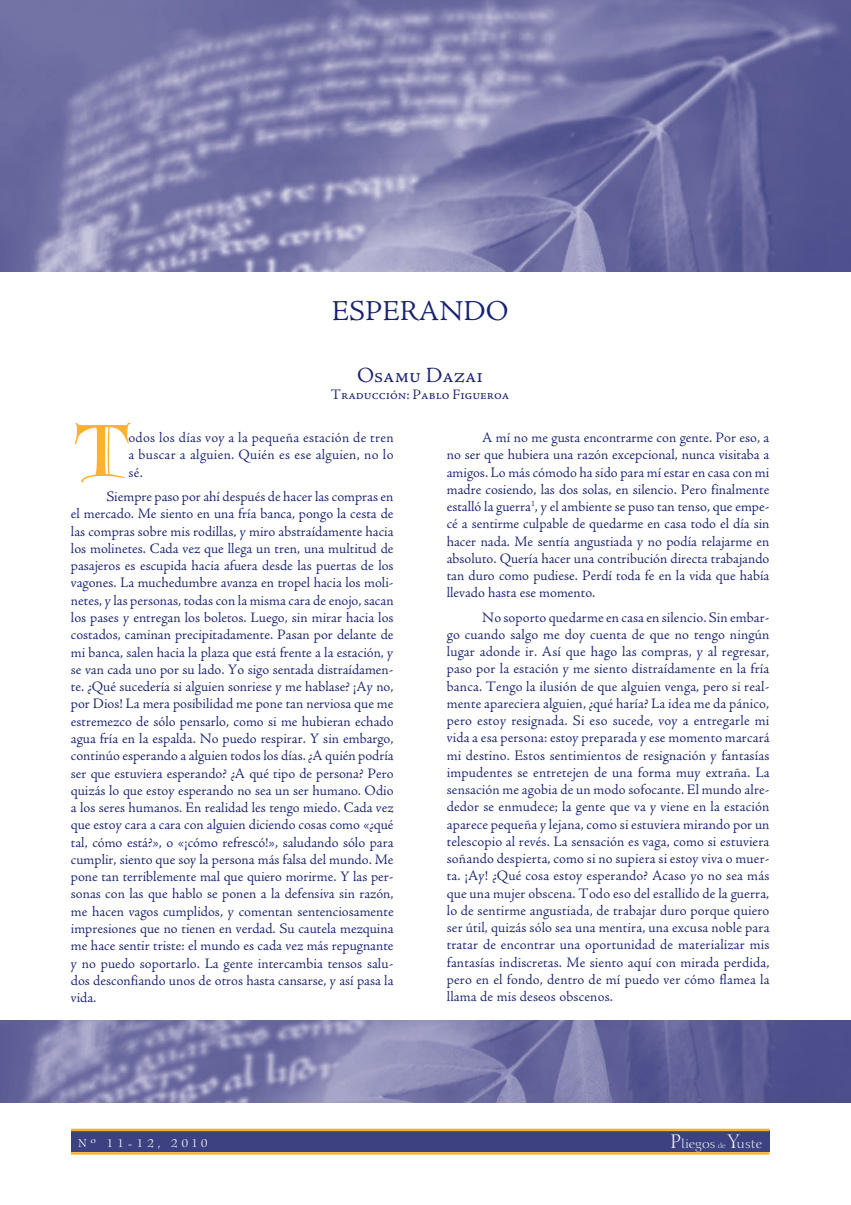
<style>
.page{position:relative;width:851px;height:1205px;background:#fff}
.page>*{position:absolute;margin:0;border:0;box-sizing:border-box;transform-origin:0 0}
.t1{font:73.62px "Goudy Text MT Lombardic Capitals";color:#fcb131}
.t2{font:30px "Adobe Jenson";color:#19226e}
.t3{font:22.5px "Adobe Jenson Regular SC";color:#19226e}
.t4{font:15px/17.2px "Adobe Jenson";letter-spacing:.005em;color:#19226e;text-align:justify}
.t5{font:15px "Adobe Jenson Regular SC";color:#19226e}
.t6{font:12.5px "Bernhard Modern";letter-spacing:.29em;color:#fff}
.t7{font:12.25px "Calligraphic 810 BT";color:#fff}
.s1{font-size:19px}
.s2{font-size:7px}
</style>
<div class="page">
<img style="left:0;top:0;width:850px;height:271px">
<div style="left:71px;top:1130px;width:698px;height:22px;background:#3d4182"></div>
<hr style="left:71px;top:1128px;width:698px;height:3px;background:#fcb131">
<hr style="left:71px;top:1152px;width:698px;height:2px;background:#fcb131">
<img style="left:0;top:1020px;width:850px;height:82px">
<h2 class="t2" style="left:332px;top:298px;width:178px">ESPERANDO</h2>
<h3 class="t3" style="left:357px;top:361px;width:127px">Osamu Dazai</h3>
<p class="t5" style="left:331px;top:385px;width:180px">Traducción: Pablo Figueroa</p>
<h1 class="t1" style="left:71px;top:421px;width:59px">T</h1>
<p class="t4" style="left:128px;top:430px;width:267px">odos los días voy a la pequeña estación de tren a buscar a alguien. Quién es ese alguien, no lo sé.</p>
<p class="t4" style="left:71px;top:489px;width:324px;text-indent:35px">Siempre paso por ahí después de hacer las compras en el mercado. Me siento en una fría banca, pongo la cesta de las compras sobre mis rodillas, y miro abstraídamente hacia los molinetes. Cada vez que llega un tren, una multitud de pasajeros es escupida hacia afuera desde las puertas de los vagones. La muchedumbre avanza en tropel hacia los moli&shy;netes, y las personas, todas con la misma cara de enojo, sacan los pases y entregan los boletos. Luego, sin mirar hacia los costados, caminan precipitadamente. Pasan por delante de mi banca, salen hacia la plaza que está frente a la estación, y se van cada uno por su lado. Yo sigo sentada distraídamen&shy;te. ¿Qué sucedería si alguien sonriese y me hablase? ¡Ay no, por Dios! La mera posibilidad me pone tan nerviosa que me estremezco de sólo pensarlo, como si me hubieran echado agua fría en la espalda. No puedo respirar. Y sin embargo, continúo esperando a alguien todos los días. ¿A quién podría ser que estuviera esperando? ¿A qué tipo de persona? Pero quizás lo que estoy esperando no sea un ser humano. Odio a los seres humanos. En realidad les tengo miedo. Cada vez que estoy cara a cara con alguien diciendo cosas como «¿qué tal, cómo está?», o «¡cómo refrescó!», saludando sólo para cumplir, siento que soy la persona más falsa del mundo. Me pone tan terriblemente mal que quiero morirme. Y las per&shy;sonas con las que hablo se ponen a la defensiva sin razón, me hacen vagos cumplidos, y comentan sentenciosamente impresiones que no tienen en verdad. Su cautela mezquina me hace sentir triste: el mundo es cada vez más repugnante y no puedo soportarlo. La gente intercambia tensos salu&shy;dos desconfiando unos de otros hasta cansarse, y así pasa la vida.</p>
<p class="t4" style="left:446px;top:430px;width:324px;text-indent:35px">A mí no me gusta encontrarme con gente. Por eso, a no ser que hubiera una razón excepcional, nunca visitaba a amigos. Lo más cómodo ha sido para mí estar en casa con mi madre cosiendo, las dos solas, en silencio. Pero finalmente estalló la guerra<sup>1</sup>, y el ambiente se puso tan tenso, que empe&shy;cé a sentirme culpable de quedarme en casa todo el día sin hacer nada. Me sentía angustiada y no podía relajarme en absoluto. Quería hacer una contribución directa trabajando tan duro como pudiese. Perdí toda fe en la vida que había llevado hasta ese momento.</p>
<p class="t4" style="left:446px;top:609px;width:324px;text-indent:35px">No soporto quedarme en casa en silencio. Sin embar&shy;go cuando salgo me doy cuenta de que no tengo ningún lugar adonde ir. Así que hago las compras, y al regresar, paso por la estación y me siento distraídamente en la fría banca. Tengo la ilusión de que alguien venga, pero si real&shy;mente apareciera alguien, ¿qué haría? La idea me da pánico, pero estoy resignada. Si eso sucede, voy a entregarle mi vida a esa persona: estoy preparada y ese momento marcará mi destino. Estos sentimientos de resignación y fantasías impudentes se entretejen de una forma muy extraña. La sensación me agobia de un modo sofocante. El mundo alre&shy;dedor se enmudece; la gente que va y viene en la estación aparece pequeña y lejana, como si estuviera mirando por un telescopio al revés. La sensación es vaga, como si estuviera soñando despierta, como si no supiera si estoy viva o muer&shy;ta. ¡Ay! ¿Qué cosa estoy esperando? Acaso yo no sea más que una mujer obscena. Todo eso del estallido de la guerra, lo de sentirme angustiada, de trabajar duro porque quiero ser útil, quizás sólo sea una mentira, una excusa noble para tratar de encontrar una oportunidad de materializar mis fantasías indiscretas. Me siento aquí con mirada perdida, pero en el fondo, dentro de mí puedo ver cómo flamea la llama de mis deseos obscenos.</p>
<p class="t6" style="left:78px;top:1137px;width:131px">Nº 11-12, 2010</p>
<p class="t7" style="left:670px;top:1137px;width:94px"><span class="s1">P</span>liegos <span class="s2">de</span> <span class="s1">Y</span>uste</p>
</div>
